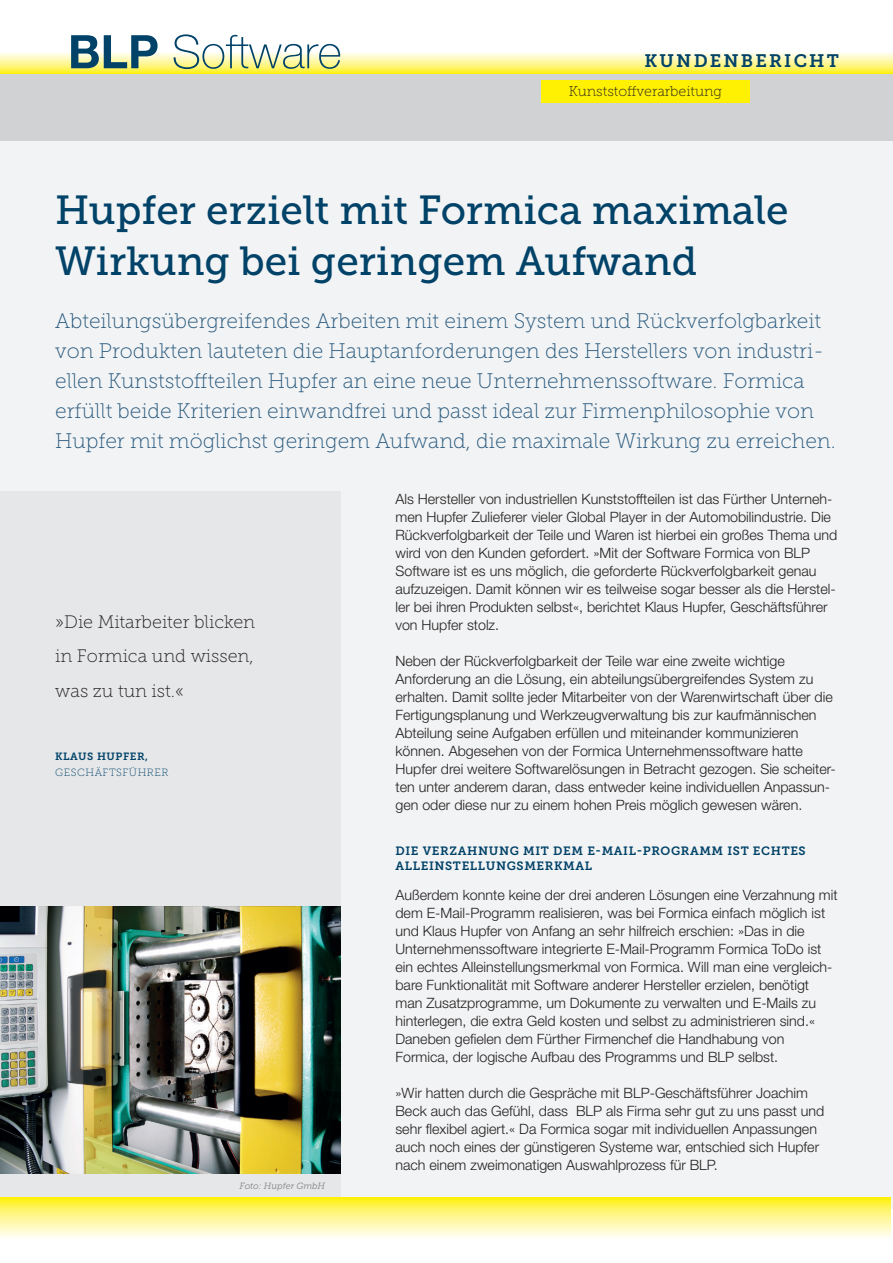
<style>
.page{position:relative;width:893px;height:1263px;background:#fff}
.page>*{position:absolute;margin:0;border:0;box-sizing:border-box;transform-origin:0 0}
.h1_Artikel{font:40.5px/51px "Museo Slab 500";color:#004268}
.a3_Vorspann{font:21px/30px "Museo Slab 100";color:#26587d}
.Marginale_Zitat{font:18px/34.5px "Museo Slab 100";color:#231f20;text-align:justify}
.t1{font:18px "Museo Slab 700";letter-spacing:.12em;color:#004268}
.a5_Grundtext{font:300 14.25px/18px "Helvetica Neue LT";color:#231f20}
.t2{font:14.25px "Museo Slab 100";color:#231f20}
.a6_ZU{font:12px/15px "Museo Slab 700";letter-spacing:.05em;color:#004268}
.Marginale_Zitat_Name{font:10.5px/16.5px "Museo Slab 100";letter-spacing:.05em;color:#004268}
.t3{font:italic 9px "Museo Slab 300";color:#808285}
.s1{font-family:"Museo Slab 700"}
</style>
<div class="page">
<div style="left:0;top:74px;width:893px;height:1135px;background:#f2f3f4"></div>
<div style="left:0;top:69px;width:893px;height:72px;background:#d1d2d4"></div>
<div style="left:0;top:492px;width:340px;height:717px;background:#e6e7e9"></div>
<img style="left:0;top:906px;width:340px;height:268px">
<svg style="left:0;top:1197px;width:891px;height:41px;background:#fff68b"></svg>
<svg style="left:0;top:53px;width:893px;height:21px;background:#fef683"></svg>
<svg style="left:71px;top:35px;width:87px;height:33px"></svg>
<svg style="left:173px;top:34px;width:167px;height:35px"></svg>
<div style="left:541px;top:81px;width:208px;height:22px;background:#fff101"></div>
<p class="t1" style="left:644px;top:51px;width:196px">KUNDENBERICHT</p>
<p class="t2" style="left:569px;top:84px;width:155px">Kunststoffverarbeitung</p>
<h1 class="h1_Artikel" style="left:55px;top:185px;width:735px">Hupfer erzielt mit Formica maximale<br>Wirkung bei geringem Aufwand</h1>
<p class="a3_Vorspann" style="left:55px;top:306px;width:782px">Abteilungsübergreifendes Arbeiten mit einem System und Rückverfolgbarkeit von Produkten lauteten die Hauptanforderungen des Herstellers von industri&shy;ellen Kunststoffteilen Hupfer an eine neue Unternehmenssoftware. Formica erfüllt beide Kriterien einwandfrei und passt ideal zur Firmenphilosophie von Hupfer mit möglichst geringem Aufwand, die maximale Wirkung zu erreichen.</p>
<p class="Marginale_Zitat" style="left:55px;top:604px;width:201px">»Die Mitarbeiter blicken in Formica und wissen, was zu tun ist.«</p>
<p class="Marginale_Zitat_Name" style="left:55px;top:748px;width:115px"><span class="s1">KLAUS HUPFER,<br></span>GESCHÄFTSFÜHRER</p>
<p class="t3" style="left:240px;top:1181px;width:87px">Foto: Hupfer GmbH</p>
<p class="a5_Grundtext" style="left:395px;top:490px;width:443px">Als Hersteller von industriellen Kunststoffteilen ist das Fürther Unterneh&shy;men Hupfer Zulieferer vieler Global Player in der Automobilindustrie. Die Rückverfolgbarkeit der Teile und Waren ist hierbei ein großes Thema und wird von den Kunden gefordert. »Mit der Software Formica von BLP Software ist es uns möglich, die geforderte Rückverfolgbarkeit genau aufzuzeigen. Damit können wir es teilweise sogar besser als die Herstel&shy;ler bei ihren Produkten selbst«, berichtet Klaus Hupfer, Geschäftsführer von Hupfer stolz.</p>
<p class="a5_Grundtext" style="left:395px;top:652px;width:442px">Neben der Rückverfolgbarkeit der Teile war eine zweite wichtige Anforderung an die Lösung, ein abteilungsübergreifendes System zu erhalten. Damit sollte jeder Mitarbeiter von der Warenwirtschaft über die Fertigungsplanung und Werkzeugverwaltung bis zur kaufmännischen Abteilung seine Aufgaben erfüllen und miteinander kommunizieren können. Abgesehen von der Formica Unternehmenssoftware hatte Hupfer drei weitere Softwarelösungen in Betracht gezogen. Sie scheiter&shy;ten unter anderem daran, dass entweder keine individuellen Anpassun&shy;gen oder diese nur zu einem hohen Preis möglich gewesen wären.</p>
<h3 class="a6_ZU" style="left:395px;top:843px;width:412px">DIE VERZAHNUNG MIT DEM E-MAIL-PROGRAMM IST ECHTES<br>ALLEINSTELLUNGSMERKMAL</h3>
<p class="a5_Grundtext" style="left:395px;top:886px;width:444px">Außerdem konnte keine der drei anderen Lösungen eine Verzahnung mit dem E-Mail-Programm realisieren, was bei Formica einfach möglich ist und Klaus Hupfer von Anfang an sehr hilfreich erschien: »Das in die Unternehmenssoftware integrierte E-Mail-Programm Formica ToDo ist ein echtes Alleinstellungsmerkmal von Formica. Will man eine vergleich&shy;bare Funktionalität mit Software anderer Hersteller erzielen, benötigt man Zusatzprogramme, um Dokumente zu verwalten und E-Mails zu hinterlegen, die extra Geld kosten und selbst zu administrieren sind.« Daneben gefielen dem Fürther Firmenchef die Handhabung von Formica, der logische Aufbau des Programms und BLP selbst.</p>
<p class="a5_Grundtext" style="left:395px;top:1084px;width:430px">»Wir hatten durch die Gespräche mit BLP-Geschäftsführer Joachim Beck auch das Gefühl, dass BLP als Firma sehr gut zu uns passt und sehr flexibel agiert.« Da Formica sogar mit individuellen Anpassungen auch noch eines der günstigeren Systeme war, entschied sich Hupfer nach einem zweimonatigen Auswahlprozess für BLP.</p>
</div>
